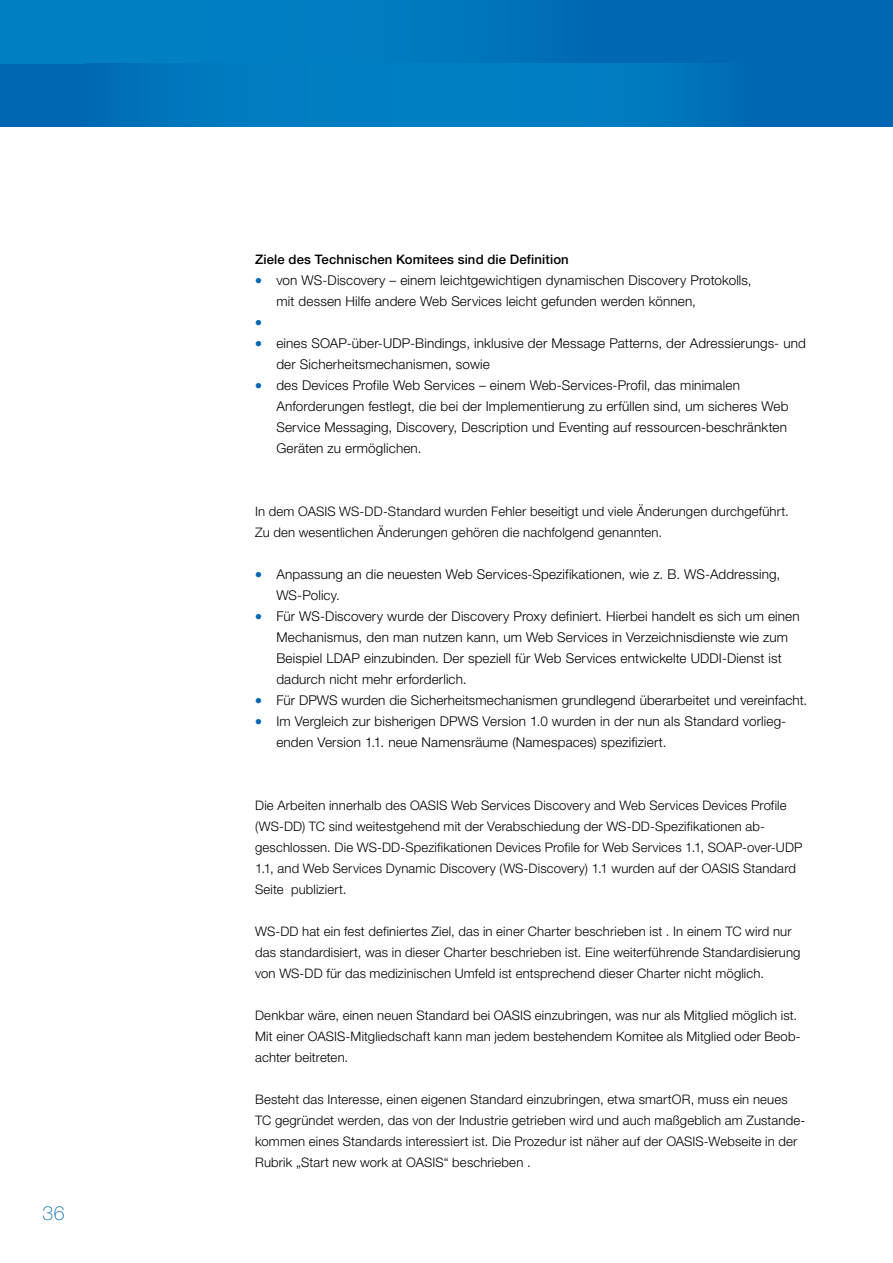
<style>
.page{position:relative;width:893px;height:1263px;background:#fff}
.page>*{position:absolute;margin:0;border:0;box-sizing:border-box;transform-origin:0 0}
.t1{font:100 19.5px "Helvetica Neue LT Pro";color:#0068b2}
.t2{font:300 13.5px/21px "Helvetica Neue LT Pro";letter-spacing:.01em;color:#000}
.t3{font:300 13.2px/21px "Helvetica Neue LT Pro";letter-spacing:.01em;color:#000}
.t4{font:500 13.2px "Helvetica Neue LT Pro";letter-spacing:.01em;color:#000}
</style>
<div class="page">
<div style="left:0;top:0;width:893px;height:126px;background:#0068b2"></div>
<div style="left:0;top:0;width:585px;height:63px;background:linear-gradient(to right,#0083c6,#0072ba)"></div>
<div style="left:148px;top:63px;width:243px;height:63px;background:#007cc1"></div>
<div style="left:391px;top:63px;width:355px;height:63px;background:linear-gradient(to right,#0083c6,#0072ba)"></div>
<h1 class="t1" style="left:43px;top:1201px;width:24px">36</h1>
<p class="t4" style="left:255px;top:251px;width:315px">Ziele des Technischen Komitees sind die Definition</p>
<p class="t2" style="left:276px;top:269px;width:477px">von WS-Discovery – einem leichtgewichtigen dynamischen Discovery Protokolls, mit dessen Hilfe andere Web Services leicht gefunden werden können,</p>
<p class="t2" style="left:276px;top:332px;width:531px">eines SOAP-über-UDP-Bindings, inklusive der Message Patterns, der Adressierungs- und der Sicherheitsmechanismen, sowie<br>des Devices Profile Web Services – einem Web-Services-Profil, das minimalen Anforderungen festlegt, die bei der Implementierung zu erfüllen sind, um sicheres Web Service Messaging, Discovery, Description und Eventing auf ressourcen-beschränkten Geräten zu ermöglichen.</p>
<p class="t3" style="left:255px;top:501px;width:535px">In dem OASIS WS-DD-Standard wurden Fehler beseitigt und viele Änderungen durchgeführt.<br>Zu den wesentlichen Änderungen gehören die nachfolgend genannten.</p>
<p class="t2" style="left:276px;top:563px;width:532px">Anpassung an die neuesten Web Services-Spezifikationen, wie z. B. WS-Addressing, WS-Policy.<br>Für WS-Discovery wurde der Discovery Proxy definiert. Hierbei handelt es sich um einen Mechanismus, den man nutzen kann, um Web Services in Verzeichnisdienste wie zum Beispiel LDAP einzubinden. Der speziell für Web Services entwickelte UDDI-Dienst ist dadurch nicht mehr erforderlich.<br>Für DPWS wurden die Sicherheitsmechanismen grundlegend überarbeitet und vereinfacht.<br>Im Vergleich zur bisherigen DPWS Version 1.0 wurden in der nun als Standard vorlieg&shy;enden Version 1.1. neue Namensräume (Namespaces) spezifiziert.</p>
<p class="t3" style="left:255px;top:795px;width:549px">Die Arbeiten innerhalb des OASIS Web Services Discovery and Web Services Devices Profile (WS-DD) TC sind weitestgehend mit der Verabschiedung der WS-DD-Spezifikationen ab&shy;geschlossen. Die WS-DD-Spezifikationen Devices Profile for Web Services 1.1, SOAP-over-UDP 1.1, and Web Services Dynamic Discovery (WS-Discovery) 1.1 wurden auf der OASIS Standard Seite publiziert.</p>
<p class="t3" style="left:255px;top:921px;width:547px">WS-DD hat ein fest definiertes Ziel, das in einer Charter beschrieben ist . In einem TC wird nur das standardisiert, was in dieser Charter beschrieben ist. Eine weiterführende Standardisierung von WS-DD für das medizinischen Umfeld ist entsprechend dieser Charter nicht möglich.</p>
<p class="t3" style="left:255px;top:1005px;width:547px">Denkbar wäre, einen neuen Standard bei OASIS einzubringen, was nur als Mitglied möglich ist.<br>Mit einer OASIS-Mitgliedschaft kann man jedem bestehendem Komitee als Mitglied oder Beob&shy;achter beitreten.</p>
<p class="t3" style="left:255px;top:1089px;width:552px">Besteht das Interesse, einen eigenen Standard einzubringen, etwa smartOR, muss ein neues TC gegründet werden, das von der Industrie getrieben wird und auch maßgeblich am Zustande&shy;kommen eines Standards interessiert ist. Die Prozedur ist näher auf der OASIS-Webseite in der Rubrik „Start new work at OASIS“ beschrieben .</p>
</div>
